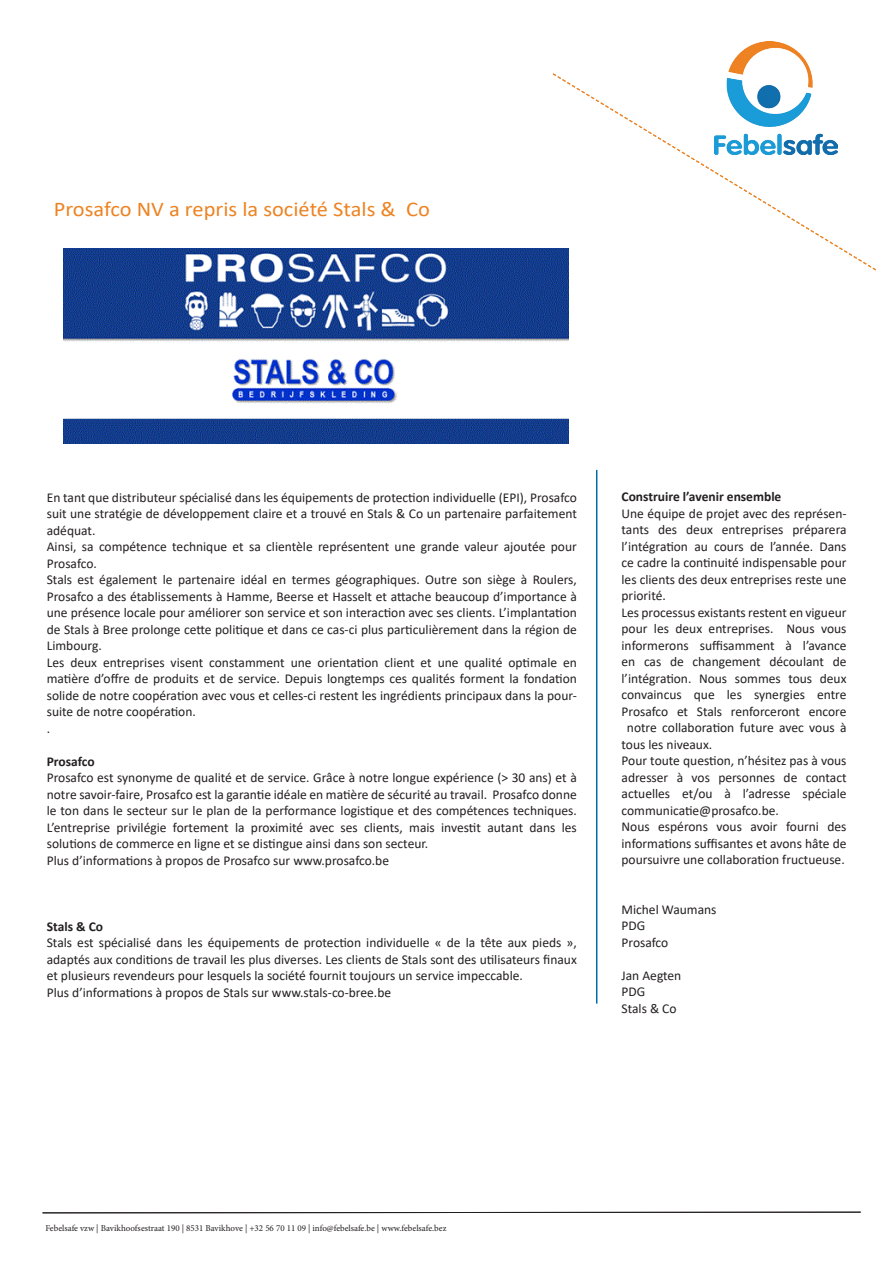
<style>
.page{position:relative;width:893px;height:1263px;background:#fff}
.page>*{position:absolute;margin:0;border:0;box-sizing:border-box;transform-origin:0 0}
.t1{font:21px "Calibri";color:#ed8323;scale:1.07 1}
.t2{font:13.5px/16.5px "Calibri";color:#231f20;text-align:justify}
.t3{font:700 13.5px "Calibri";color:#231f20}
.t4{font:9px "Minion Pro";color:#231f20}
</style>
<div class="page">
<img style="left:728px;top:41px;width:83px;height:31px">
<img style="left:64px;top:248px;width:504px;height:195px">
<svg style="left:551px;top:72px;width:325px;height:199px"></svg>
<svg style="left:42px;top:1212px;width:819px;height:1px"></svg>
<hr style="left:596px;top:470px;width:1px;height:533px;background:#006eab">
<p class="t1" style="left:54px;top:195px;width:353px">Prosafco NV a repris la société Stals &amp; Co</p>
<p class="t2" style="left:47px;top:489px;width:532px">En tant que distributeur spécialisé dans les équipements de protection individuelle (EPI), Prosafco suit une stratégie de développement claire et a trouvé en Stals &amp; Co un partenaire parfaitement adéquat.</p>
<p class="t2" style="left:47px;top:538px;width:532px">Ainsi, sa compétence technique et sa clientèle représentent une grande valeur ajoutée pour<br>Prosafco.</p>
<p class="t2" style="left:47px;top:571px;width:532px">Stals est également le partenaire idéal en termes géographiques. Outre son siège à Roulers, Prosafco a des établissements à Hamme, Beerse et Hasselt et attache beaucoup d’importance à une présence locale pour améliorer son service et son interaction avec ses clients. L’implantation de Stals à Bree prolonge cette politique et dans ce cas-ci plus particulièrement dans la région de Limbourg.</p>
<p class="t2" style="left:47px;top:654px;width:532px">Les deux entreprises visent constamment une orientation client et une qualité optimale en matière d’offre de produits et de service. Depuis longtemps ces qualités forment la fondation solide de notre coopération avec vous et celles-ci restent les ingrédients principaux dans la pour&shy;suite de notre coopération.</p>
<p class="t2" style="left:47px;top:720px;width:5px">.</p>
<p class="t3" style="left:47px;top:752px;width:49px">Prosafco</p>
<p class="t2" style="left:47px;top:769px;width:532px">Prosafco est synonyme de qualité et de service. Grâce à notre longue expérience (&gt; 30 ans) et à notre savoir-faire, Prosafco est la garantie idéale en matière de sécurité au travail. Prosafco donne le ton dans le secteur sur le plan de la performance logistique et des compétences techniques.<br>L’entreprise privilégie fortement la proximité avec ses clients, mais investit autant dans les solutions de commerce en ligne et se distingue ainsi dans son secteur.</p>
<p class="t2" style="left:47px;top:852px;width:344px">Plus d’informations à propos de Prosafco sur www.prosafco.be</p>
<p class="t3" style="left:47px;top:917px;width:58px">Stals &amp; Co</p>
<p class="t2" style="left:47px;top:934px;width:532px">Stals est spécialisé dans les équipements de protection individuelle « de la tête aux pieds », adaptés aux conditions de travail les plus diverses. Les clients de Stals sont des utilisateurs finaux et plusieurs revendeurs pour lesquels la société fournit toujours un service impeccable.</p>
<p class="t2" style="left:47px;top:984px;width:346px">Plus d’informations à propos de Stals sur www.stals-co-bree.be</p>
<p class="t3" style="left:621px;top:487px;width:161px">Construire l’avenir ensemble</p>
<p class="t2" style="left:621px;top:505px;width:227px">Une équipe de projet avec des représen&shy;tants des deux entreprises préparera l’intégration au cours de l’année. Dans ce cadre la continuité indispensable pour les clients des deux entreprises reste une priorité.</p>
<p class="t2" style="left:621px;top:604px;width:227px">Les processus existants restent en vigueur</p>
<p class="t2" style="left:621px;top:620px;width:226px">pour les deux entreprises. Nous vous</p>
<p class="t2" style="left:621px;top:637px;width:227px">informerons suffisamment à l’avance</p>
<p class="t2" style="left:621px;top:653px;width:227px">en cas de changement découlant de</p>
<p class="t2" style="left:621px;top:670px;width:226px">l’intégration. Nous sommes tous deux</p>
<p class="t2" style="left:621px;top:686px;width:227px">convaincus que les synergies entre</p>
<p class="t2" style="left:621px;top:703px;width:227px">Prosafco et Stals renforceront encore</p>
<p class="t2" style="left:627px;top:719px;width:221px">notre collaboration future avec vous à</p>
<p class="t2" style="left:621px;top:736px;width:92px">tous les niveaux.</p>
<p class="t2" style="left:621px;top:752px;width:227px">Pour toute question, n’hésitez pas à vous adresser à vos personnes de contact actuelles et/ou à l’adresse spéciale communicatie@prosafco.be.</p>
<p class="t2" style="left:621px;top:818px;width:227px">Nous espérons vous avoir fourni des informations suffisantes et avons hâte de poursuivre une collaboration fructueuse.</p>
<p class="t2" style="left:621px;top:901px;width:97px">Michel Waumans</p>
<p class="t2" style="left:621px;top:917px;width:25px">PDG</p>
<p class="t2" style="left:621px;top:934px;width:48px">Prosafco</p>
<p class="t2" style="left:621px;top:967px;width:61px">Jan Aegten</p>
<p class="t2" style="left:621px;top:983px;width:25px">PDG</p>
<p class="t2" style="left:621px;top:1000px;width:57px">Stals &amp; Co</p>
<p class="t4" style="left:45px;top:1222px;width:403px">Febelsafe vzw | Bavikhoofsestraat 190 | 8531 Bavikhove | +32 56 70 11 09 | info@febelsafe.be | www.febelsafe.bez</p>
</div>
